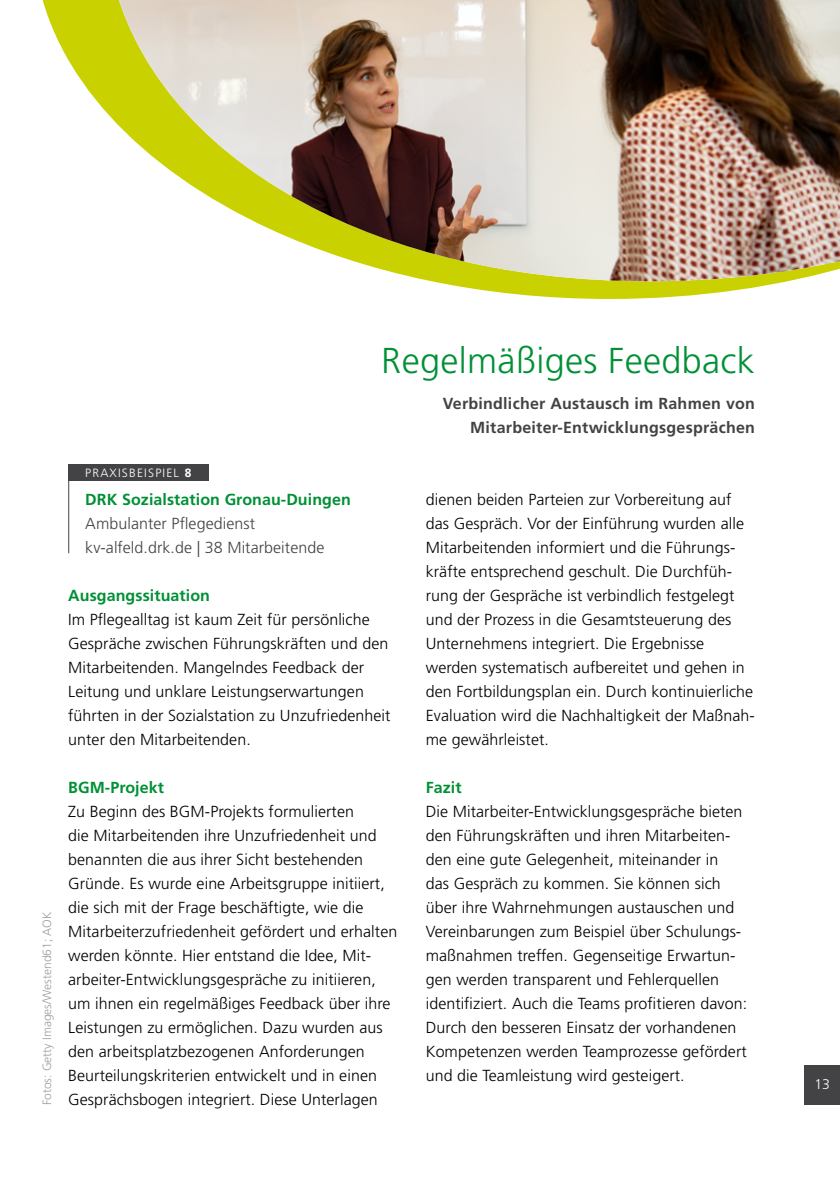
<style>
.page{position:relative;width:840px;height:1191px;background:#fff}
.page>*{position:absolute;margin:0;border:0;box-sizing:border-box;transform-origin:0 0}
.t1{font:300 36px "Frutiger LT Pro";letter-spacing:.01em;color:#009036}
.t2{font:300 16px/24px "Frutiger LT Pro";letter-spacing:.005em;color:#000}
.t3{font:700 16px/24px "Frutiger LT Pro";letter-spacing:.015em;color:#434345;text-align:right}
.t4{font:700 16px "Frutiger LT Pro";letter-spacing:.005em;color:#009036}
.t5{font:300 16px/24px "Frutiger LT Pro";letter-spacing:.005em;color:#434345}
.t6{font:300 14px "Frutiger LT Pro";color:#fff}
.t7{font:300 12px "Frutiger LT Pro";color:#9c9e9f}
.t8{font:300 12px "Frutiger LT Pro";letter-spacing:.1em;color:#fff}
.s1{font-weight:700}
</style>
<div class="page">
<div style="left:804px;top:1065px;width:35px;height:39px;background:#434345"></div>
<div style="left:68px;top:464px;width:140px;height:17px;background:#434345"></div>
<hr style="left:68px;top:477px;width:1px;height:76px;background:#434345">
<svg style="left:42px;top:0;width:747px;height:299px"></svg>
<img style="left:119px;top:0;width:720px;height:281px">
<p class="t7" style="left:40px;top:1105px;width:195px;rotate:-90deg">Fotos: Getty Images/Westend61; AOK</p>
<h1 class="t1" style="left:381px;top:340px;width:375px">Regelmäßiges Feedback</h1>
<p class="t8" style="left:85px;top:466px;width:108px">PRAXISBEISPIEL <span class="s1">8</span></p>
<p class="t4" style="left:85px;top:490px;width:267px">DRK Sozialstation Gronau-Duingen</p>
<p class="t5" style="left:85px;top:512px;width:240px">Ambulanter Pflegedienst kv-alfeld.drk.de | 38 Mitarbeitende</p>
<p class="t4" style="left:68px;top:586px;width:143px">Ausgangssituation</p>
<p class="t2" style="left:68px;top:608px;width:323px">Im Pflegealltag ist kaum Zeit für persönliche Gespräche zwischen Führungskräften und den Mitarbeitenden. Mangelndes Feedback der Leitung und unklare Leistungserwartungen führten in der Sozialstation zu Unzufriedenheit unter den Mitarbeitenden.</p>
<p class="t4" style="left:68px;top:778px;width:97px">BGM-Projekt</p>
<p class="t2" style="left:68px;top:800px;width:330px">Zu Beginn des BGM-Projekts formulierten<br>die Mitarbeitenden ihre Unzufriedenheit und benannten die aus ihrer Sicht bestehenden Gründe. Es wurde eine Arbeitsgruppe initiiert, die sich mit der Frage beschäftigte, wie die Mitarbeiterzufriedenheit gefördert und erhalten werden könnte. Hier entstand die Idee, Mit&shy;arbeiter-Entwicklungsgespräche zu initiieren, um ihnen ein regelmäßiges Feedback über ihre Leistungen zu ermöglichen. Dazu wurden aus den arbeitsplatzbezogenen Anforderungen Beurteilungskriterien entwickelt und in einen Gesprächsbogen integriert. Diese Unterlagen</p>
<p class="t3" style="left:442px;top:392px;width:313px">Verbindlicher Austausch im Rahmen von<br>Mitarbeiter-Entwicklungsgesprächen</p>
<p class="t2" style="left:425px;top:488px;width:330px">dienen beiden Parteien zur Vorbereitung auf das Gespräch. Vor der Einführung wurden alle Mitarbeitenden informiert und die Führungs&shy;kräfte entsprechend geschult. Die Durchfüh&shy;rung der Gespräche ist verbindlich festgelegt und der Prozess in die Gesamtsteuerung des Unternehmens integriert. Die Ergebnisse werden systematisch aufbereitet und gehen in den Fortbildungsplan ein. Durch kontinuierliche Evaluation wird die Nachhaltigkeit der Maßnah&shy;me gewährleistet.</p>
<p class="t4" style="left:425px;top:778px;width:37px">Fazit</p>
<p class="t2" style="left:425px;top:800px;width:323px">Die Mitarbeiter-Entwicklungsgespräche bieten den Führungskräften und ihren Mitarbeiten&shy;den eine gute Gelegenheit, miteinander in<br>das Gespräch zu kommen. Sie können sich über ihre Wahrnehmungen austauschen und Vereinbarungen zum Beispiel über Schulungs&shy;maßnahmen treffen. Gegenseitige Erwartun&shy;gen werden transparent und Fehlerquellen identifiziert. Auch die Teams profitieren davon:<br>Durch den besseren Einsatz der vorhandenen Kompetenzen werden Teamprozesse gefördert und die Teamleistung wird gesteigert.</p>
<p class="t6" style="left:813px;top:1075px;width:17px">13</p>
</div>
